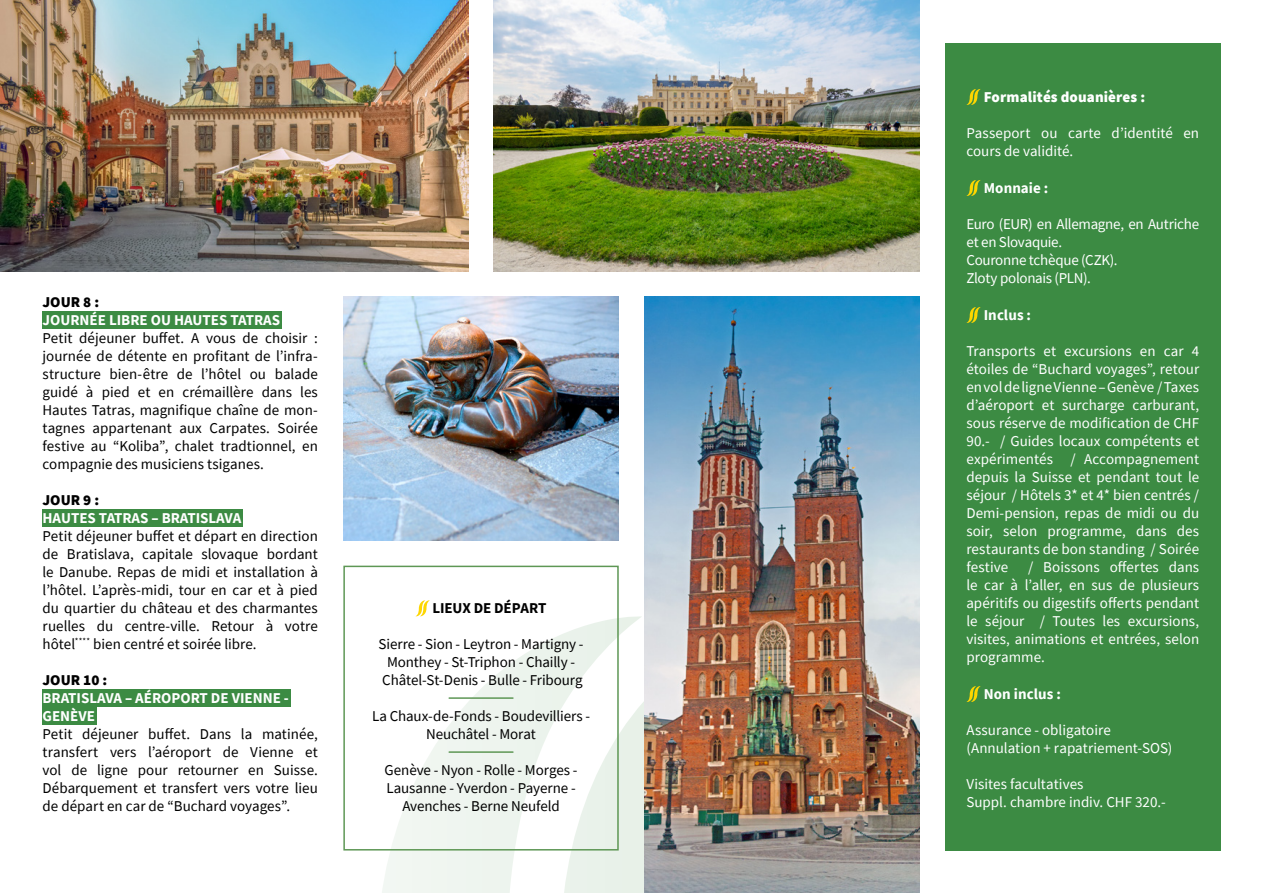
<style>
.page{position:relative;width:1263px;height:893px;background:#fff}
.page>*{position:absolute;margin:0;border:0;box-sizing:border-box;transform-origin:0 0}
.t1{font:15px/18px "Source Sans Pro";letter-spacing:-.005em;color:#000;text-align:justify}
.t2{font:15px/18px "Source Sans Pro";color:#fff}
.t3{font:700 15px/18px "Source Sans Pro";color:#fff}
.t4{font:15px/18px "Source Sans Pro";letter-spacing:-.02em;color:#fff}
.t5{font:900 15px "Source Sans Pro";letter-spacing:.005em;color:#fff}
.t6{font:900 15px "Source Sans Pro";color:#000}
.t7{font:700 15px "Source Sans Pro";letter-spacing:-.005em;color:#000}
</style>
<div class="page">
<svg style="left:343px;top:616px;width:301px;height:277px"></svg>
<img style="left:0;top:0;width:468px;height:271px">
<div style="left:43px;top:311px;width:239px;height:18px;background:#3c8b43"></div>
<div style="left:43px;top:509px;width:200px;height:18px;background:#3c8b43"></div>
<div style="left:43px;top:689px;width:248px;height:18px;background:#3c8b43"></div>
<div style="left:43px;top:707px;width:54px;height:18px;background:#3c8b43"></div>
<img style="left:494px;top:0;width:425px;height:271px">
<img style="left:644px;top:297px;width:275px;height:596px">
<div style="left:945px;top:43px;width:275px;height:807px;background:#3c8b43"></div>
<svg style="left:966px;top:89px;width:15px;height:16px"></svg>
<svg style="left:966px;top:180px;width:15px;height:16px"></svg>
<svg style="left:966px;top:307px;width:15px;height:16px"></svg>
<svg style="left:966px;top:686px;width:15px;height:16px"></svg>
<img style="left:343px;top:297px;width:276px;height:243px">
<svg style="left:416px;top:600px;width:14px;height:16px"></svg>
<hr style="left:449px;top:697px;width:64px;height:2px;background:#5e9755">
<hr style="left:449px;top:751px;width:64px;height:2px;background:#5e9755">
<div style="left:343px;top:566px;width:276px;height:284px;border:2px solid #5e9755"></div>
<p class="t6" style="left:43px;top:292px;width:58px">JOUR 8 :</p>
<p class="t3" style="left:43px;top:311px;width:239px">JOURNÉE LIBRE OU HAUTES TATRAS</p>
<p class="t1" style="left:43px;top:329px;width:277px">Petit déjeuner buffet. A vous de choisir : journée de détente en profitant de l’infra&shy;structure bien-être de l’hôtel ou balade guidé à pied et en crémaillère dans les Hautes Tatras, magnifique chaîne de mon&shy;tagnes appartenant aux Carpates. Soirée festive au “Koliba”, chalet tradtionnel, en compagnie des musiciens tsiganes.</p>
<p class="t6" style="left:43px;top:490px;width:58px">JOUR 9 :</p>
<p class="t3" style="left:43px;top:509px;width:200px">HAUTES TATRAS – BRATISLAVA</p>
<p class="t1" style="left:43px;top:527px;width:277px">Petit déjeuner buffet et départ en direction de Bratislava, capitale slovaque bordant le Danube. Repas de midi et installation à l’hôtel. L’après-midi, tour en car et à pied du quartier du château et des charmantes ruelles du centre-ville. Retour à votre hôtel<sup>****</sup> bien centré et soirée libre.</p>
<p class="t6" style="left:43px;top:670px;width:66px">JOUR 10 :</p>
<p class="t3" style="left:43px;top:689px;width:248px">BRATISLAVA – AÉROPORT DE VIENNE -<br>GENÈVE</p>
<p class="t1" style="left:43px;top:725px;width:277px">Petit déjeuner buffet. Dans la matinée, transfert vers l’aéroport de Vienne et vol de ligne pour retourner en Suisse.<br>Débarquement et transfert vers votre lieu de départ en car de “Buchard voyages”.</p>
<p class="t7" style="left:432px;top:598px;width:116px">LIEUX DE DÉPART</p>
<p class="t1" style="left:379px;top:635px;width:206px;text-align:center">Sierre - Sion - Leytron - Martigny -<br>Monthey - St-Triphon - Chailly -<br>Châtel-St-Denis - Bulle - Fribourg</p>
<p class="t1" style="left:372px;top:707px;width:219px;text-align:center">La Chaux-de-Fonds - Boudevilliers -<br>Neuchâtel - Morat</p>
<p class="t1" style="left:385px;top:761px;width:194px;text-align:center">Genève - Nyon - Rolle - Morges -<br>Lausanne - Yverdon - Payerne -<br>Avenches - Berne Neufeld</p>
<p class="t5" style="left:984px;top:87px;width:163px">Formalités douanières :</p>
<p class="t2" style="left:966px;top:124px;width:234px">Passeport ou carte d’identité en cours de validité.</p>
<p class="t3" style="left:984px;top:179px;width:66px">Monnaie :</p>
<p class="t4" style="left:966px;top:215px;width:234px">Euro (EUR) en Allemagne, en Autriche et en Slovaquie.<br>Couronne tchèque (CZK).<br>Zloty polonais (PLN).</p>
<p class="t3" style="left:984px;top:306px;width:49px">Inclus :</p>
<p class="t2" style="left:966px;top:342px;width:234px;text-align:justify">Transports et excursions en car 4 étoiles de “Buchard voyages”, retour en vol de ligne Vienne – Genève / Taxes d’aéroport et surcharge carburant, sous réserve de modification de CHF 90.- / Guides locaux compétents et expérimentés / Accompagnement depuis la Suisse et pendant tout le séjour / Hôtels 3* et 4* bien centrés / Demi-pension, repas de midi ou du soir, selon programme, dans des restaurants de bon standing / Soirée festive</p>
<p class="t2" style="left:966px;top:558px;width:234px;text-align:justify;text-indent:62px">/ Boissons offertes dans le car à l’aller, en sus de plusieurs apéritifs ou digestifs offerts pendant le séjour / Toutes les excursions, visites, animations et entrées, selon programme.</p>
<p class="t3" style="left:984px;top:685px;width:79px">Non inclus :</p>
<p class="t2" style="left:966px;top:721px;width:208px">Assurance - obligatoire (Annulation + rapatriement-SOS)</p>
<p class="t2" style="left:966px;top:775px;width:201px">Visites facultatives<br>Suppl. chambre indiv. CHF 320.-</p>
</div>
